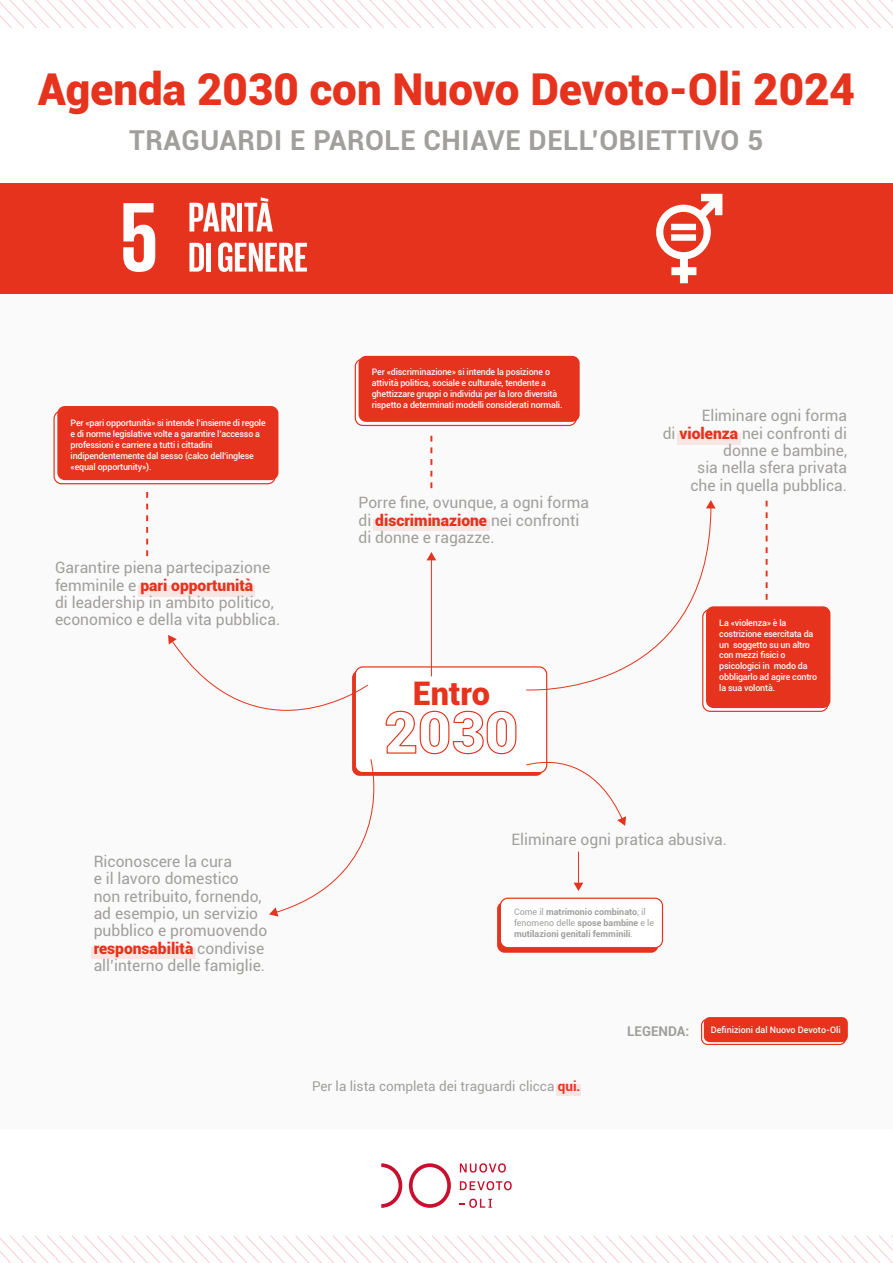
<style>
.page{position:relative;width:893px;height:1263px;background:#fff}
.page>*{position:absolute;margin:0;border:0;box-sizing:border-box;transform-origin:0 0}
.t1{font:900 43.95px "Roboto";color:#e6331d}
.t2{font:900 32.55px "Roboto";color:#e6331d}
.t3{font:700 27.45px "Roboto";letter-spacing:.02em;color:#a09f9c}
.t4{font:15.6px/17.4px "Roboto";color:#a09f9c}
.t5{font:13.5px "Roboto";color:#a09f9c}
.t6{font:700 13.5px "Roboto";color:#a09f9c}
.t7{font:500 8.85px/10.9px "Roboto";letter-spacing:-.02em;color:#fafafa}
.t8{font:700 8.85px/10.9px "Roboto";color:#a09f9c}
.t9{font:500 8.85px "Roboto";color:#fafafa}
.s1{font-weight:900;color:#e6331d}
.s2{font-weight:400}
.s3{font-weight:700;color:#e6331d}
</style>
<div class="page">
<div style="left:0;top:293px;width:893px;height:836px;background:#fafafa"></div>
<svg style="left:0;top:1236px;width:893px;height:27px"></svg>
<svg style="left:0;top:0;width:893px;height:27px"></svg>
<svg style="left:381px;top:1163px;width:21px;height:45px"></svg>
<svg style="left:409px;top:1163px;width:42px;height:45px"></svg>
<svg style="left:460px;top:1163px;width:46px;height:9px"></svg>
<svg style="left:460px;top:1181px;width:52px;height:9px"></svg>
<svg style="left:459px;top:1198px;width:33px;height:10px"></svg>
<div style="left:0;top:184px;width:893px;height:110px;background:#e6331d"></div>
<div style="left:355px;top:667px;width:192px;height:106px;background:#fff;border-radius:8px"></div>
<div style="left:373px;top:519px;width:117px;height:11px;background:#f8e6e4"></div>
<div style="left:138px;top:585px;width:116px;height:11px;background:#f8e6e4"></div>
<svg style="left:766px;top:501px;width:2px;height:99px"></svg>
<svg style="left:430px;top:436px;width:2px;height:53px"></svg>
<div style="left:355px;top:359px;width:221px;height:66px;background:#fff;border-radius:8px"></div>
<div style="left:355px;top:358px;width:222px;height:68px;border:1px solid #e6331d;border-radius:8px"></div>
<div style="left:359px;top:356px;width:221px;height:66px;background:#e6331d;border-radius:8px"></div>
<svg style="left:146px;top:492px;width:2px;height:65px"></svg>
<div style="left:54px;top:411px;width:221px;height:73px;background:linear-gradient(to right,#fff,#fef9f8);border-radius:8px"></div>
<div style="left:53px;top:410px;width:223px;height:74px;border:1px solid #e6331d;border-radius:8px"></div>
<div style="left:57px;top:406px;width:221px;height:74px;background:#e6331d;border-radius:8px"></div>
<svg style="left:703px;top:610px;width:125px;height:101px"></svg>
<div style="left:706px;top:606px;width:124px;height:102px;background:#e6331d;border-radius:8px"></div>
<hr style="left:431px;top:559px;width:1px;height:117px;background:#e6331d">
<svg style="left:427px;top:552px;width:9px;height:8px"></svg>
<div style="left:678px;top:433px;width:63px;height:11px;background:#f8e6e4"></div>
<svg style="left:168px;top:635px;width:349px;height:282px"></svg>
<svg style="left:702px;top:1019px;width:144px;height:25px"></svg>
<div style="left:701px;top:1019px;width:145px;height:26px;border:1px solid #e6331d;border-radius:6px"></div>
<div style="left:704px;top:1017px;width:144px;height:25px;background:#e6331d;border-radius:6px"></div>
<div style="left:556px;top:1084px;width:25px;height:12px;background:#f8e6e4"></div>
<svg style="left:123px;top:203px;width:32px;height:69px"></svg>
<svg style="left:189px;top:203px;width:47px;height:28px"></svg>
<div style="left:237px;top:203px;width:5px;height:28px;background:#fff"></div>
<svg style="left:244px;top:197px;width:29px;height:34px"></svg>
<svg style="left:189px;top:243px;width:15px;height:29px"></svg>
<div style="left:206px;top:243px;width:5px;height:29px;background:#fff"></div>
<svg style="left:218px;top:242px;width:89px;height:30px"></svg>
<svg style="left:656px;top:194px;width:66px;height:89px"></svg>
<div style="left:671px;top:224px;width:25px;height:6px;background:#fff"></div>
<div style="left:671px;top:234px;width:25px;height:7px;background:#fff"></div>
<svg style="left:525px;top:500px;width:191px;height:200px"></svg>
<svg style="left:525px;top:756px;width:101px;height:70px"></svg>
<div style="left:497px;top:901px;width:161px;height:52px;background:#e6331d;border-radius:8px"></div>
<div style="left:500px;top:898px;width:162px;height:50px;background:#fff;border-radius:8px"></div>
<div style="left:500px;top:898px;width:163px;height:50px;border:1px solid #e6331d;border-radius:8px"></div>
<hr style="left:578px;top:852px;width:1px;height:32px;background:#e6331d">
<svg style="left:574px;top:883px;width:9px;height:8px"></svg>
<div style="left:91px;top:947px;width:105px;height:11px;background:#f8e6e4"></div>
<h1 class="t1" style="left:38px;top:58px;width:819px">Agenda 2030 con Nuovo Devoto-Oli 2024</h1>
<h3 class="t3" style="left:129px;top:120px;width:635px">TRAGUARDI E PAROLE CHIAVE DELL’OBIETTIVO 5</h3>
<p class="t7" style="left:71px;top:417px;width:197px">Per «pari opportunità» si intende l’insieme di regole e di norme legislative volte a garantire l’accesso a professioni e carriere a tutti i cittadini indipendentemente dal sesso (calco dell’inglese «equal opportunity»).</p>
<h3 class="t4" style="left:55px;top:558px;width:227px">Garantire piena partecipazione femminile e <span class="s1">pari opportunità<br></span>di leadership in ambito politico, economico e della vita pubblica.</h3>
<p class="t7" style="left:372px;top:366px;width:192px">Per «discriminazione» si intende la posizione o attività politica, sociale e culturale, tendente a ghettizzare gruppi o individui per la loro diversità rispetto a determinati modelli considerati normali.</p>
<h3 class="t4" style="left:359px;top:493px;width:232px">Porre fine, ovunque, a ogni forma di <span class="s1">discriminazione</span> nei confronti di donne e ragazze.</h3>
<h2 class="t2" style="left:413px;top:671px;width:79px">Entro</h2>
<h3 class="t4" style="left:663px;top:407px;width:186px;text-align:right">Eliminare ogni forma<br>di <span class="s1">violenza</span> nei confronti di donne e bambine,<br>sia nella sfera privata<br>che in quella pubblica.</h3>
<p class="t7" style="left:719px;top:617px;width:99px">La «violenza» è la costrizione esercitata da un soggetto su un altro con mezzi fisici o psicologici in modo da obbligarlo ad agire contro la sua volontà.</p>
<h3 class="t4" style="left:94px;top:852px;width:175px">Riconoscere la cura<br>e il lavoro domestico non retribuito, fornendo, ad esempio, un servizio pubblico e promuovendo <span class="s1">responsabilità</span> condivise all’interno delle famiglie.</h3>
<h3 class="t4" style="left:512px;top:830px;width:217px">Eliminare ogni pratica abusiva.</h3>
<p class="t8" style="left:514px;top:906px;width:142px"><span class="s2">Come il</span> matrimonio combinato<span class="s2">, il fenomeno delle</span> spose bambine <span class="s2">e le </span>mutilazioni genitali femminili<span class="s2">.</span></p>
<h3 class="t5" style="left:312px;top:1076px;width:270px">Per la lista completa dei traguardi clicca <span class="s3">qui.</span></h3>
<h3 class="t6" style="left:627px;top:1021px;width:64px">LEGENDA:</h3>
<p class="t9" style="left:711px;top:1024px;width:131px">Definizioni dal Nuovo Devoto-Oli</p>
</div>
